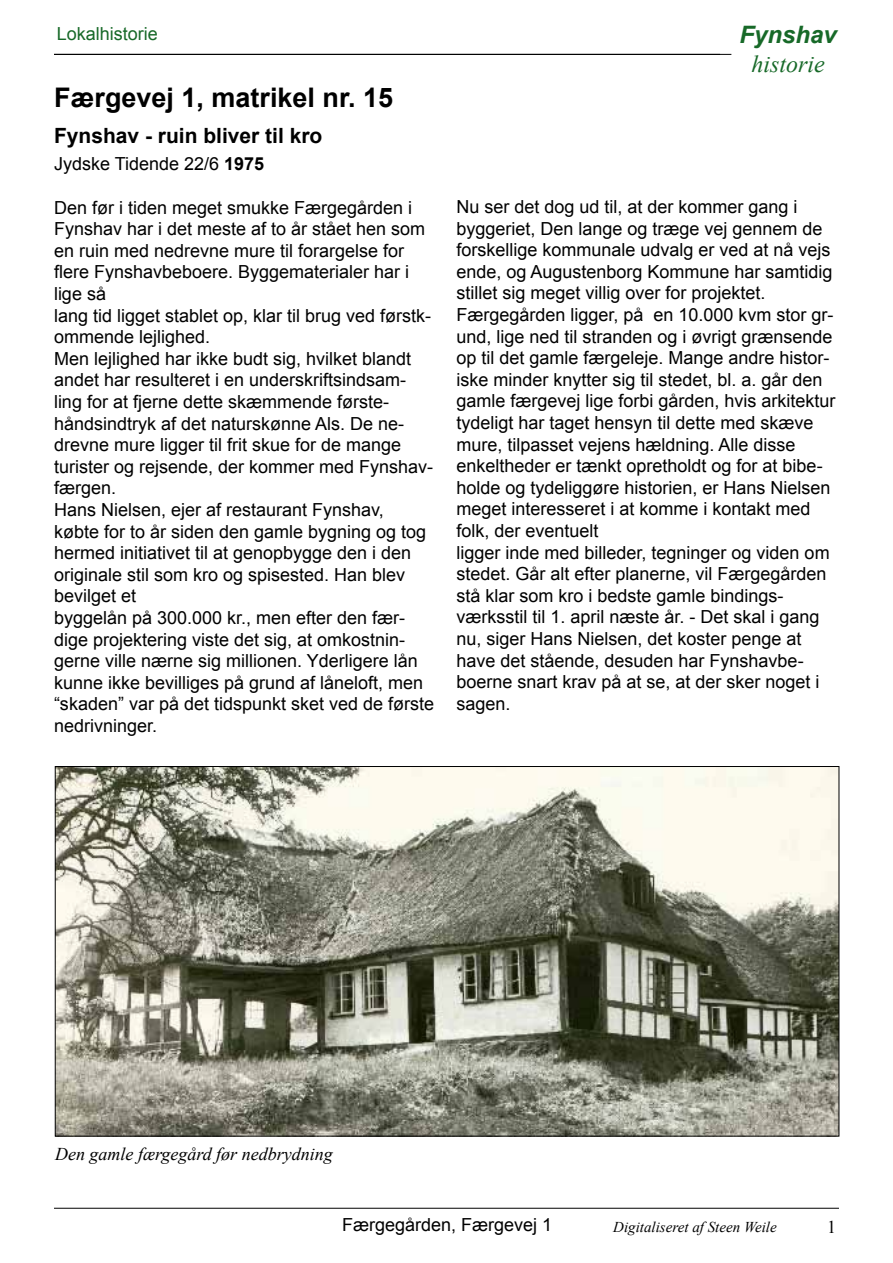
<style>
.page{position:relative;width:893px;height:1263px;background:#fff}
.page>*{position:absolute;margin:0;border:0;box-sizing:border-box;transform-origin:0 0}
.t1{font:700 27px "Arial";color:#000}
.t2{font:italic 24px "Times New Roman";color:#176928}
.t3{font:italic 700 24px "Arial";color:#176928}
.t4{font:700 21px "Arial";color:#000}
.t5{font:18px/21.6px "Arial";color:#000}
.t6{font:italic 18px "Times New Roman";color:#000}
.t7{font:18px "Arial";color:#176928}
.t8{font:18px "Times New Roman";color:#000}
.t9{font:italic 15px "Times New Roman";color:#000}
.s1{font-weight:700}
</style>
<div class="page">
<hr style="left:54px;top:54px;width:677px;height:1px;background:#000">
<hr style="left:54px;top:1208px;width:785px;height:1px;background:#000">
<img style="left:57px;top:768px;width:780px;height:366px">
<p class="t7" style="left:57px;top:22px;width:103px">Lokalhistorie</p>
<h1 class="t1" style="left:54px;top:80px;width:341px">Færgevej 1, matrikel nr. 15</h1>
<p class="t4" style="left:54px;top:122px;width:270px">Fynshav - ruin bliver til kro</p>
<p class="t5" style="left:54px;top:153px;width:212px">Jydske Tidende 22/6 <span class="s1">1975</span></p>
<p class="t5" style="left:54px;top:197px;width:382px">Den før i tiden meget smukke Færgegården i Fynshav har i det meste af to år stået hen som en ruin med nedrevne mure til forargelse for flere Fynshavbeboere. Byggematerialer har i lige så<br>lang tid ligget stablet op, klar til brug ved førstk&shy;ommende lejlighed.<br>Men lejlighed har ikke budt sig, hvilket blandt andet har resulteret i en underskriftsindsam&shy;ling for at fjerne dette skæmmende første&shy;håndsindtryk af det naturskønne Als. De ne&shy;drevne mure ligger til frit skue for de mange turister og rejsende, der kommer med Fynshav&shy;færgen.<br>Hans Nielsen, ejer af restaurant Fynshav,<br>købte for to år siden den gamle bygning og tog hermed initiativet til at genopbygge den i den originale stil som kro og spisested. Han blev bevilget et<br>byggelån på 300.000 kr., men efter den fær&shy;dige projektering viste det sig, at omkostnin&shy;gerne ville nærne sig millionen. Yderligere lån kunne ikke bevilliges på grund af låneloft, men “skaden” var på det tidspunkt sket ved de første nedrivninger.</p>
<h2 class="t3" style="left:740px;top:19px;width:99px">Fynshav</h2>
<h2 class="t2" style="left:752px;top:47px;width:75px">historie</h2>
<p class="t5" style="left:456px;top:196px;width:381px">Nu ser det dog ud til, at der kommer gang i byggeriet, Den lange og træge vej gennem de forskellige kommunale udvalg er ved at nå vejs ende, og Augustenborg Kommune har samtidig stillet sig meget villig over for projektet.<br>Færgegården ligger, på en 10.000 kvm stor gr&shy;und, lige ned til stranden og i øvrigt grænsende op til det gamle færgeleje. Mange andre histor&shy;iske minder knytter sig til stedet, bl. a. går den gamle færgevej lige forbi gården, hvis arkitektur tydeligt har taget hensyn til dette med skæve mure, tilpasset vejens hældning. Alle disse enkeltheder er tænkt opretholdt og for at bibe&shy;holde og tydeliggøre historien, er Hans Nielsen meget interesseret i at komme i kontakt med folk, der eventuelt<br>ligger inde med billeder, tegninger og viden om stedet. Går alt efter planerne, vil Færgegården stå klar som kro i bedste gamle bindings&shy;værksstil til 1. april næste år. - Det skal i gang nu, siger Hans Nielsen, det koster penge at have det stående, desuden har Fynshavbe&shy;boerne snart krav på at se, at der sker noget i sagen.</p>
<p class="t6" style="left:55px;top:1141px;width:279px">Den gamle færgegård før nedbrydning</p>
<p class="t5" style="left:342px;top:1214px;width:212px">Færgegården, Færgevej 1</p>
<p class="t9" style="left:613px;top:1216px;width:165px">Digitaliseret af Steen Weile</p>
<p class="t8" style="left:827px;top:1215px;width:10px">1</p>
</div>
